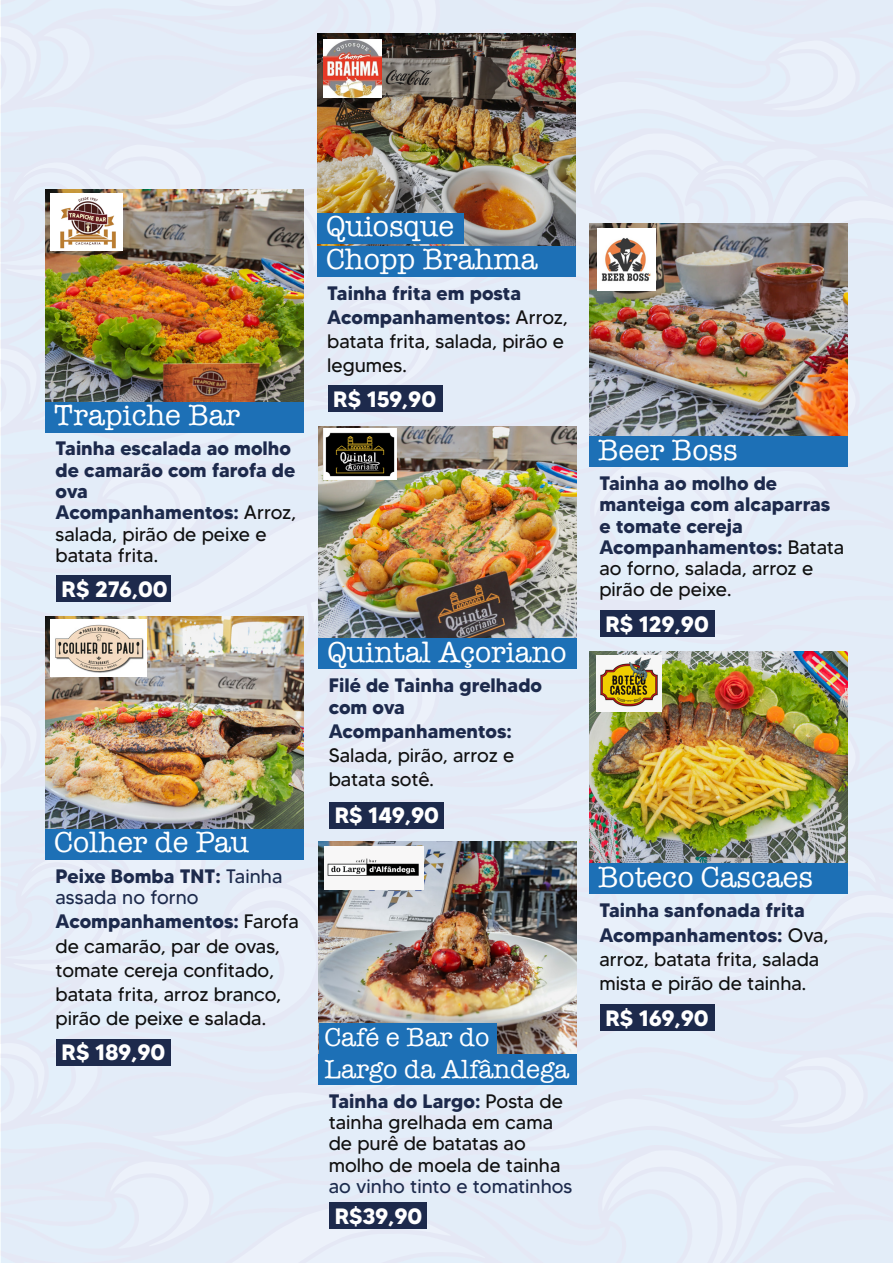
<style>
.page{position:relative;width:893px;height:1263px;background:#e3edf8}
.page>*{position:absolute;margin:0;border:0;box-sizing:border-box;transform-origin:0 0}
.t1{font:29.55px/32.5px "American Typewriter";color:#fff}
.t2{font:26.4px/31.7px "American Typewriter";color:#fff}
.t3{font:700 22.2px "MADETOMMY";letter-spacing:-.01em;color:#fff}
.t4{font:19.5px/24.3px "MADETOMMY";color:#101010}
.t5{font:700 19.5px/21.3px "MADETOMMY";color:#1d2a4c}
.t6{font:19.5px/21.3px "MADETOMMY";color:#1d2a4c}
.s1{font-weight:400;color:#101010}
.s2{font-weight:700}
.s3{font-weight:700;color:#1d2a4c}
</style>
<div class="page">
<svg style="left:0;top:154px;width:893px;height:486px;background:#e4ebf7"></svg>
<img style="left:45px;top:189px;width:259px;height:213px">
<div style="left:45px;top:402px;width:259px;height:30px;background:#1d70b6"></div>
<div style="left:56px;top:575px;width:115px;height:27px;background:#1d2a4c"></div>
<img style="left:45px;top:617px;width:259px;height:212px">
<div style="left:45px;top:829px;width:259px;height:30px;background:#1d70b6"></div>
<div style="left:56px;top:1039px;width:115px;height:26px;background:#1d2a4c"></div>
<img style="left:589px;top:224px;width:258px;height:212px">
<div style="left:589px;top:436px;width:259px;height:31px;background:#1d70b6"></div>
<div style="left:600px;top:610px;width:114px;height:26px;background:#1d2a4c"></div>
<img style="left:589px;top:651px;width:258px;height:213px">
<div style="left:589px;top:864px;width:259px;height:30px;background:#1d70b6"></div>
<div style="left:600px;top:1004px;width:114px;height:27px;background:#1d2a4c"></div>
<img style="left:319px;top:842px;width:258px;height:212px">
<div style="left:319px;top:1054px;width:258px;height:30px;background:#1d70b6"></div>
<div style="left:319px;top:1024px;width:177px;height:30px;background:#1d70b6"></div>
<div style="left:330px;top:1202px;width:97px;height:27px;background:#1d2a4c"></div>
<img style="left:317px;top:33px;width:258px;height:213px">
<div style="left:317px;top:246px;width:258px;height:30px;background:#1d70b6"></div>
<div style="left:317px;top:214px;width:146px;height:30px;background:#1d70b6"></div>
<div style="left:328px;top:385px;width:114px;height:26px;background:#1d2a4c"></div>
<img style="left:319px;top:426px;width:258px;height:213px">
<div style="left:319px;top:639px;width:258px;height:30px;background:#1d70b6"></div>
<div style="left:330px;top:802px;width:114px;height:26px;background:#1d2a4c"></div>
<img style="left:50px;top:193px;width:72px;height:57px">
<img style="left:323px;top:429px;width:73px;height:51px">
<img style="left:51px;top:620px;width:96px;height:56px">
<img style="left:325px;top:846px;width:98px;height:44px">
<img style="left:598px;top:228px;width:57px;height:62px">
<img style="left:324px;top:40px;width:57px;height:57px">
<img style="left:596px;top:655px;width:65px;height:57px">
<h1 class="t1" style="left:54px;top:399px;width:187px">Trapiche Bar</h1>
<p class="t5" style="left:56px;top:438px;width:242px">Tainha escalada ao molho de camarão com farofa de ova<br>Acompanhamentos: <span class="s1">Arroz, salada, pirão de peixe e batata frita.</span></p>
<p class="t3" style="left:62px;top:575px;width:108px">R$ 276,00</p>
<h1 class="t1" style="left:54px;top:826px;width:196px">Colher de Pau</h1>
<p class="t6" style="left:56px;top:865px;width:228px"><span class="s2">Peixe Bomba TNT:</span> Tainha assada no forno</p>
<p class="t4" style="left:56px;top:909px;width:245px"><span class="s3">Acompanhamentos:</span> Farofa de camarão, par de ovas, tomate cereja confitado, batata frita, arroz branco, pirão de peixe e salada.</p>
<p class="t3" style="left:62px;top:1039px;width:105px">R$ 189,90</p>
<h1 class="t1" style="left:326px;top:210px;width:213px">Quiosque<br>Chopp Brahma</h1>
<p class="t4" style="left:327px;top:280px;width:242px"><span class="s3">Tainha frita em posta<br>Acompanhamentos:</span> Arroz, batata frita, salada, pirão e legumes.</p>
<p class="t3" style="left:333px;top:385px;width:105px">R$ 159,90</p>
<h1 class="t1" style="left:327px;top:636px;width:241px">Quintal Açoriano</h1>
<p class="t5" style="left:329px;top:675px;width:215px">Filé de Tainha grelhado com ova</p>
<p class="t5" style="left:329px;top:720px;width:185px">Acompanhamentos:</p>
<p class="t4" style="left:329px;top:743px;width:187px">Salada, pirão, arroz e batata sotê.</p>
<p class="t3" style="left:335px;top:802px;width:106px">R$ 149,90</p>
<h2 class="t2" style="left:324px;top:1021px;width:246px">Café e Bar do<br>Largo da Alfândega</h2>
<p class="t4" style="left:329px;top:1090px;width:236px;line-height:21.3px"><span class="s3">Tainha do Largo:</span> Posta de tainha grelhada em cama de purê de batatas ao molho de moela de tainha</p>
<p class="t6" style="left:329px;top:1175px;width:245px">ao vinho tinto e tomatinhos</p>
<p class="t3" style="left:335px;top:1202px;width:89px">R$39,90</p>
<h1 class="t1" style="left:598px;top:434px;width:141px">Beer Boss</h1>
<p class="t5" style="left:599px;top:472px;width:247px">Tainha ao molho de manteiga com alcaparras e tomate cereja<br>Acompanhamentos: <span class="s1">Batata ao forno, salada, arroz e pirão de peixe.</span></p>
<p class="t3" style="left:605px;top:610px;width:105px">R$ 129,90</p>
<h1 class="t1" style="left:598px;top:861px;width:216px">Boteco Cascaes</h1>
<p class="t4" style="left:599px;top:898px;width:231px"><span class="s3">Tainha sanfonada frita<br>Acompanhamentos:</span> Ova, arroz, batata frita, salada mista e pirão de tainha.</p>
<p class="t3" style="left:605px;top:1004px;width:105px">R$ 169,90</p>
</div>
